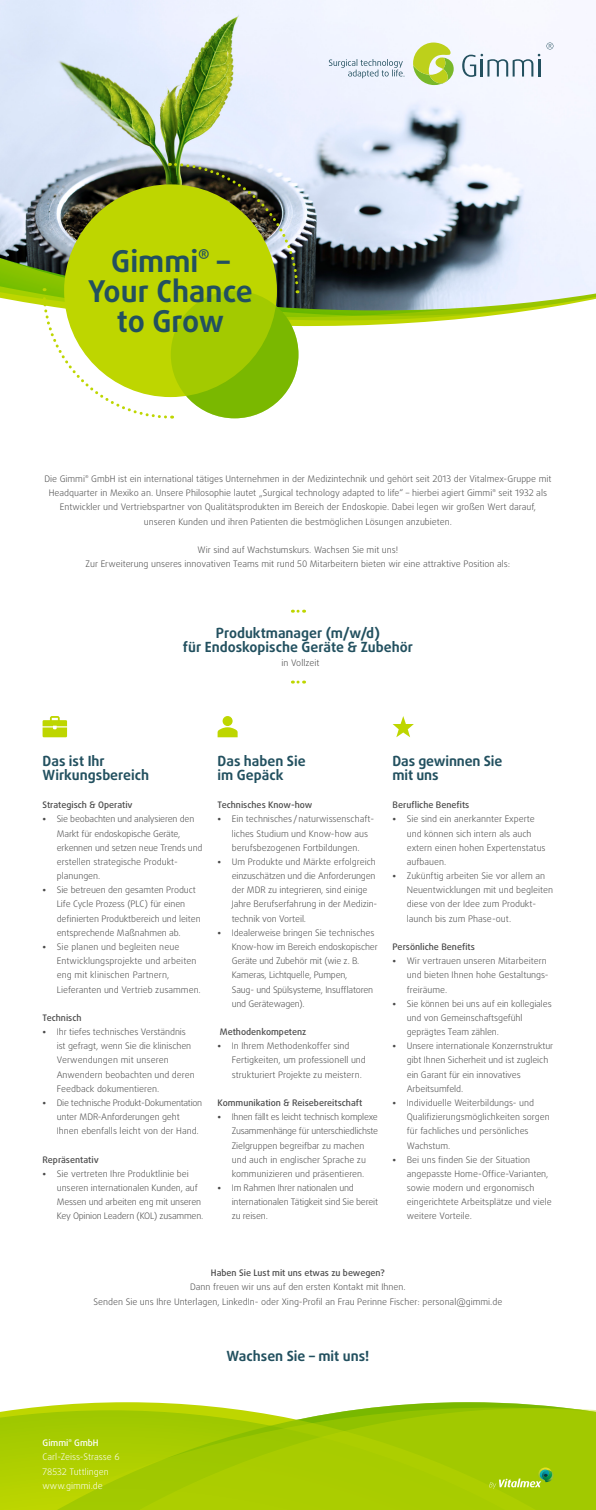
<style>
.page{position:relative;width:596px;height:1510px;background:#fff}
.page>*{position:absolute;margin:0;border:0;box-sizing:border-box;transform-origin:0 0}
.t1{font:700 30px/30px "Daxline Pro";color:#22505f;text-align:center}
.t2{font:700 14px/14.2px "Daxline Pro";color:#22505f}
.t3{font:300 9px/14.2px "Daxline Pro";color:#4a4a4a}
.t4{font:300 9px/14.2px "Daxline Pro";letter-spacing:-.02em;color:#4a4a4a}
.t5{font:500 9px "Daxline Pro";color:#4a4a4a}
.t6{font:300 9px/14.2px "Daxline Pro";color:#fff}
.s1{font-weight:700}
.s2{font-weight:500}
</style>
<div class="page">
<svg style="left:300px;top:310px;width:232px;height:17px"></svg>
<img style="left:0;top:0;width:595px;height:310px">
<img style="left:41px;top:161px;width:259px;height:258px">
<div style="left:64px;top:184px;width:213px;height:213px;background:#bed600;border-radius:50%"></div>
<svg style="left:171px;top:291px;width:127px;height:127px;background:#92c200"></svg>
<svg style="left:462px;top:54px;width:78px;height:23px"></svg>
<svg style="left:546px;top:43px;width:7px;height:6px"></svg>
<svg style="left:328px;top:59px;width:76px;height:19px"></svg>
<svg style="left:413px;top:43px;width:40px;height:42px"></svg>
<svg style="left:38px;top:1402px;width:519px;height:5px"></svg>
<svg style="left:0;top:1407px;width:595px;height:102px;background:#a7cc04"></svg>
<svg style="left:489px;top:1467px;width:64px;height:21px"></svg>
<div style="left:222px;top:716px;width:10px;height:10px;background:#bed600;border-radius:50%"></div>
<svg style="left:217px;top:727px;width:20px;height:10px"></svg>
<svg style="left:43px;top:716px;width:24px;height:21px"></svg>
<svg style="left:392px;top:716px;width:21px;height:21px"></svg>
<svg style="left:292px;top:680px;width:12px;height:3px"></svg>
<svg style="left:292px;top:609px;width:12px;height:3px"></svg>
<h1 class="t1" style="left:88px;top:247px;width:166px">Gimmi<sup>®</sup> –<br>Your Chance to Grow</h1>
<p class="t3" style="left:44px;top:472px;width:508px;text-align:center">Die Gimmi<sup>®</sup> GmbH ist ein international tätiges Unternehmen in der Medizintechnik und gehört seit 2013 der Vitalmex-Gruppe mit Headquarter in Mexiko an. Unsere Philosophie lautet „Surgical technology adapted to life“ – hierbei agiert Gimmi<sup>®</sup> seit 1932 als Entwickler und Vertriebspartner von Qualitätsprodukten im Bereich der Endoskopie. Dabei legen wir großen Wert darauf, unseren Kunden und ihren Patienten die bestmöglichen Lösungen anzubieten.</p>
<p class="t3" style="left:86px;top:543px;width:426px;text-align:center">Wir sind auf Wachstumskurs. Wachsen Sie mit uns!<br>Zur Erweiterung unseres innovativen Teams mit rund 50 Mitarbeitern bieten wir eine attraktive Position als:</p>
<h2 class="t2" style="left:183px;top:626px;width:231px;text-align:center">Produktmanager (m/w/d)<br>für Endoskopische Geräte &amp; Zubehör</h2>
<p class="t3" style="left:281px;top:656px;width:39px">in Vollzeit</p>
<h2 class="t2" style="left:43px;top:753px;width:108px">Das ist Ihr<br>Wirkungsbereich</h2>
<p class="t5" style="left:43px;top:799px;width:92px">Strategisch &amp; Operativ</p>
<p class="t4" style="left:57px;top:812px;width:147px;text-indent:-14px"><span class="s1">•</span> Sie beobachten und analysieren den<br>Markt für endoskopische Geräte, erkennen und setzen neue Trends und erstellen strategische Produkt&shy;planungen.</p>
<p class="t3" style="left:57px;top:883px;width:145px;text-indent:-14px"><span class="s1">•</span> Sie betreuen den gesamten Product Life Cycle Prozess (PLC) für einen definierten Produktbereich und leiten entsprechende Maßnahmen ab.</p>
<p class="t3" style="left:57px;top:939px;width:145px;text-indent:-14px"><span class="s1">•</span> Sie planen und begleiten neue Entwicklungsprojekte und arbeiten eng mit klinischen Partnern, Lieferanten und Vertrieb zusammen.</p>
<p class="t5" style="left:43px;top:1011px;width:41px">Technisch</p>
<p class="t3" style="left:57px;top:1024px;width:139px;text-indent:-14px"><span class="s1">•</span> Ihr tiefes technisches Verständnis ist gefragt, wenn Sie die klinischen<br>Verwendungen mit unseren<br>Anwendern beobachten und deren<br>Feedback dokumentieren.</p>
<p class="t3" style="left:57px;top:1095px;width:147px;text-indent:-14px"><span class="s1">•</span> Die technische Produkt-Dokumentation unter MDR-Anforderungen geht<br>Ihnen ebenfalls leicht von der Hand.</p>
<p class="t5" style="left:43px;top:1153px;width:58px">Repräsentativ</p>
<p class="t3" style="left:57px;top:1166px;width:148px;text-indent:-14px"><span class="s1">•</span> Sie vertreten Ihre Produktlinie bei unseren internationalen Kunden, auf Messen und arbeiten eng mit unseren Key Opinion Leadern (KOL) zusammen.</p>
<h2 class="t2" style="left:217px;top:753px;width:90px">Das haben Sie im Gepäck</h2>
<p class="t5" style="left:217px;top:799px;width:96px">Technisches Know-how</p>
<p class="t3" style="left:231px;top:812px;width:144px;text-indent:-14px"><span class="s1">•</span> Ein technisches /naturwissenschaft&shy;liches Studium und Know-how aus berufsbezogenen Fortbildungen.</p>
<p class="t3" style="left:231px;top:854px;width:147px;text-indent:-14px"><span class="s1">•</span> Um Produkte und Märkte erfolgreich einzuschätzen und die Anforderungen der MDR zu integrieren, sind einige Jahre Berufserfahrung in der Medizin&shy;technik von Vorteil.</p>
<p class="t4" style="left:231px;top:925px;width:147px;text-indent:-14px"><span class="s1">•</span> Idealerweise bringen Sie technisches Know-how im Bereich endoskopischer Geräte und Zubehör mit (wie z. B.<br>Kameras, Lichtquelle, Pumpen,<br>Saug- und Spülsysteme, Insufflatoren und Gerätewagen).</p>
<p class="t5" style="left:220px;top:1025px;width:88px">Methodenkompetenz</p>
<p class="t3" style="left:231px;top:1039px;width:135px;text-indent:-14px"><span class="s1">•</span> In Ihrem Methodenkoffer sind<br>Fertigkeiten, um professionell und strukturiert Projekte zu meistern.</p>
<p class="t5" style="left:217px;top:1096px;width:146px">Kommunikation &amp; Reisebereitschaft</p>
<p class="t3" style="left:231px;top:1109px;width:148px;text-indent:-14px"><span class="s1">•</span> Ihnen fällt es leicht technisch komplexe Zusammenhänge für unterschiedlichste Zielgruppen begreifbar zu machen und auch in englischer Sprache zu kommunizieren und präsentieren.</p>
<p class="t4" style="left:231px;top:1180px;width:148px;text-indent:-14px"><span class="s1">•</span> Im Rahmen Ihrer nationalen und internationalen Tätigkeit sind Sie bereit zu reisen.</p>
<h2 class="t2" style="left:392px;top:753px;width:111px">Das gewinnen Sie mit uns</h2>
<p class="t5" style="left:392px;top:799px;width:78px">Berufliche Benefits</p>
<p class="t3" style="left:406px;top:812px;width:140px;text-indent:-14px"><span class="s1">•</span> Sie sind ein anerkannter Experte und können sich intern als auch extern einen hohen Expertenstatus aufbauen.</p>
<p class="t3" style="left:406px;top:869px;width:148px;text-indent:-14px"><span class="s1">•</span> Zukünftig arbeiten Sie vor allem an<br>Neuentwicklungen mit und begleiten diese von der Idee zum Produkt&shy;launch bis zum Phase-out.</p>
<p class="t5" style="left:392px;top:940px;width:84px">Persönliche Benefits</p>
<p class="t3" style="left:406px;top:954px;width:143px;text-indent:-14px"><span class="s1">•</span> Wir vertrauen unseren Mitarbeitern und bieten Ihnen hohe Gestaltungs&shy;freiräume.</p>
<p class="t3" style="left:406px;top:996px;width:146px;text-indent:-14px"><span class="s1">•</span> Sie können bei uns auf ein kollegiales und von Gemeinschaftsgefühl geprägtes Team zählen.</p>
<p class="t3" style="left:406px;top:1039px;width:148px;text-indent:-14px"><span class="s1">•</span> Unsere internationale Konzernstruktur gibt Ihnen Sicherheit und ist zugleich ein Garant für ein innovatives<br>Arbeitsumfeld.</p>
<p class="t3" style="left:406px;top:1095px;width:144px;text-indent:-14px"><span class="s1">•</span> Individuelle Weiterbildungs- und<br>Qualifizierungsmöglichkeiten sorgen für fachliches und persönliches<br>Wachstum.</p>
<p class="t3" style="left:406px;top:1152px;width:146px;text-indent:-14px"><span class="s1">•</span> Bei uns finden Sie der Situation angepasste Home-Office-Varianten, sowie modern und ergonomisch eingerichtete Arbeitsplätze und viele weitere Vorteile.</p>
<p class="t5" style="left:211px;top:1266px;width:175px">Haben Sie Lust mit uns etwas zu bewegen?</p>
<p class="t3" style="left:93px;top:1280px;width:410px;text-align:center">Dann freuen wir uns auf den ersten Kontakt mit Ihnen.<br>Senden Sie uns Ihre Unterlagen, LinkedIn- oder Xing-Profil an Frau Perinne Fischer: personal@gimmi.de</p>
<p class="t6" style="left:43px;top:1435px;width:79px"><span class="s2">Gimmi</span><sup>®</sup> <span class="s2">GmbH<br></span>Carl-Zeiss-Strasse 6<br>78532 Tuttlingen www.gimmi.de</p>
<h2 class="t2" style="left:226px;top:1349px;width:144px">Wachsen Sie – mit uns!</h2>
</div>
